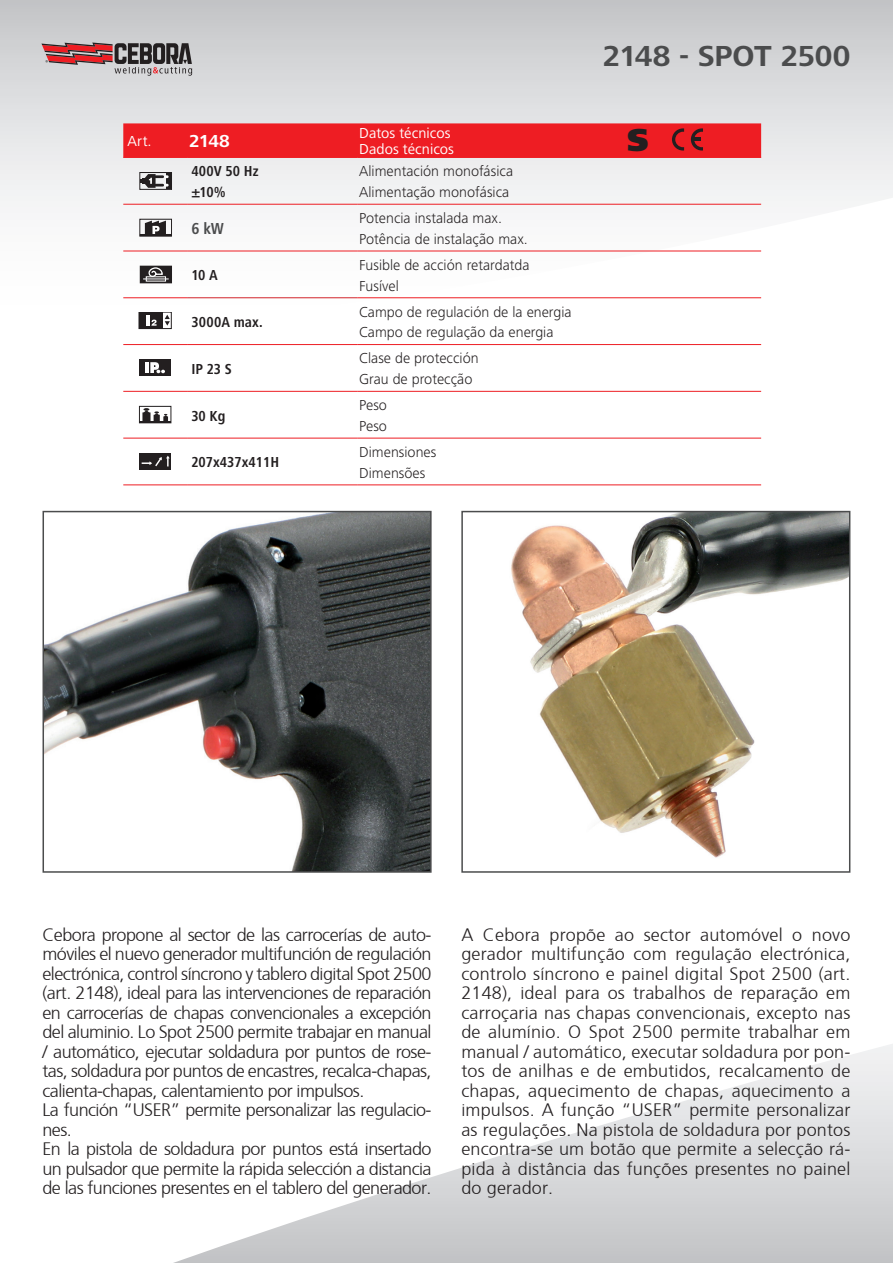
<style>
.page{position:relative;width:893px;height:1263px;background:#fff}
.page>*{position:absolute;margin:0;border:0;box-sizing:border-box;transform-origin:0 0}
.t1{font:900 32.85px "Frutiger Next LT";color:#231f20}
.Stile_di_paragrafo_h{font:700 30px "Frutiger Next LT";letter-spacing:-.01em;color:#4b4c4d}
.Stile_di_paragrafo_p{font:300 18px/19.5px "Frutiger";letter-spacing:-.03em;color:#231f20;text-align:justify}
.t2{font:700 18px "Frutiger Next LT";color:#fff}
.t3{font:700 condensed 16.5px "Frutiger Next LT";color:#4b4c4d}
.t4{font:300 15px "Frutiger Next LT";color:#231f20}
.t5{font:700 condensed 15px "Frutiger Next LT";color:#231f20}
.t6{font:15px "Frutiger Next LT";color:#fff}
</style>
<div class="page">
<svg style="left:0;top:0;width:893px;height:330px"></svg>
<svg style="left:173px;top:1044px;width:720px;height:219px"></svg>
<svg style="left:41px;top:43px;width:151px;height:33px;background:#9e8082"></svg>
<hr style="left:123px;top:297px;width:64px;height:1px;background:#ee1d23">
<hr style="left:357px;top:251px;width:404px;height:1px;background:#ee1d23">
<hr style="left:357px;top:297px;width:404px;height:1px;background:#ee1d23">
<hr style="left:123px;top:204px;width:64px;height:1px;background:#ee1d23">
<hr style="left:357px;top:204px;width:404px;height:1px;background:#ee1d23">
<hr style="left:123px;top:251px;width:64px;height:1px;background:#ee1d23">
<hr style="left:123px;top:344px;width:64px;height:1px;background:#ee1d23">
<hr style="left:187px;top:344px;width:170px;height:1px;background:#ee1d23">
<hr style="left:357px;top:344px;width:404px;height:1px;background:#ee1d23">
<hr style="left:123px;top:391px;width:64px;height:1px;background:#ee1d23">
<hr style="left:357px;top:391px;width:404px;height:1px;background:#ee1d23">
<hr style="left:123px;top:438px;width:64px;height:1px;background:#ee1d23">
<hr style="left:357px;top:438px;width:404px;height:1px;background:#ee1d23">
<hr style="left:123px;top:157px;width:64px;height:1px;background:#ee1d23">
<hr style="left:357px;top:157px;width:404px;height:1px;background:#ee1d23">
<hr style="left:123px;top:485px;width:64px;height:1px;background:#ee1d23">
<hr style="left:357px;top:485px;width:404px;height:1px;background:#ee1d23">
<hr style="left:187px;top:204px;width:170px;height:1px;background:#ee1d23">
<hr style="left:187px;top:251px;width:170px;height:1px;background:#ee1d23">
<hr style="left:187px;top:297px;width:170px;height:1px;background:#d1232a">
<hr style="left:187px;top:157px;width:170px;height:1px;background:#ee1d23">
<hr style="left:187px;top:391px;width:170px;height:1px;background:#ee1d23">
<hr style="left:187px;top:438px;width:170px;height:1px;background:#ee1d23">
<hr style="left:187px;top:485px;width:170px;height:1px;background:#ee1d23">
<svg style="left:167px;top:174px;width:3px;height:13px"></svg>
<svg style="left:142px;top:174px;width:25px;height:13px"></svg>
<div style="left:140px;top:172px;width:32px;height:17px;border:1px solid #231f20"></div>
<div style="left:140px;top:219px;width:32px;height:17px;border:1px solid #231f20"></div>
<svg style="left:140px;top:221px;width:32px;height:15px"></svg>
<svg style="left:140px;top:266px;width:32px;height:17px"></svg>
<svg style="left:143px;top:267px;width:26px;height:13px"></svg>
<div style="left:139px;top:312px;width:24px;height:17px;background:#231f20"></div>
<div style="left:139px;top:312px;width:32px;height:17px;border:1px solid #231f20"></div>
<svg style="left:165px;top:315px;width:5px;height:11px"></svg>
<hr style="left:146px;top:315px;width:4px;height:11px;background:#fff">
<svg style="left:151px;top:320px;width:6px;height:6px"></svg>
<div style="left:140px;top:360px;width:31px;height:16px;background:#231f20"></div>
<hr style="left:145px;top:362px;width:4px;height:11px;background:#fff">
<svg style="left:150px;top:362px;width:15px;height:11px"></svg>
<div style="left:139px;top:406px;width:32px;height:17px;border:1px solid #231f20"></div>
<svg style="left:142px;top:408px;width:26px;height:13px"></svg>
<hr style="left:139px;top:421px;width:32px;height:2px;background:#231f20">
<div style="left:139px;top:453px;width:32px;height:17px;background:#231f20"></div>
<svg style="left:142px;top:456px;width:28px;height:10px"></svg>
<div style="left:123px;top:123px;width:638px;height:34px;background:#ee1d23"></div>
<img style="left:46px;top:514px;width:383px;height:356px">
<div style="left:43px;top:511px;width:389px;height:362px;border:2px solid #4b4c4d"></div>
<img style="left:511px;top:514px;width:336px;height:344px">
<div style="left:461px;top:511px;width:389px;height:362px;border:2px solid #4b4c4d"></div>
<p class="t6" style="left:128px;top:133px;width:26px">Art.</p>
<p class="t2" style="left:189px;top:131px;width:42px">2148</p>
<p class="t5" style="left:191px;top:163px;width:69px">400V 50 Hz</p>
<p class="t5" style="left:191px;top:184px;width:36px">±10%</p>
<p class="t3" style="left:191px;top:219px;width:34px">6 kW</p>
<p class="t5" style="left:191px;top:267px;width:28px">10 A</p>
<p class="t5" style="left:191px;top:314px;width:73px">3000A max.</p>
<p class="t5" style="left:191px;top:360px;width:42px">IP 23 S</p>
<p class="t5" style="left:191px;top:407px;width:36px">30 Kg</p>
<p class="t5" style="left:191px;top:454px;width:89px">207x437x411H</p>
<p class="t6" style="left:359px;top:125px;width:93px">Datos técnicos</p>
<p class="t6" style="left:359px;top:141px;width:96px">Dados técnicos</p>
<p class="t4" style="left:359px;top:163px;width:155px">Alimentación monofásica</p>
<p class="t4" style="left:359px;top:184px;width:152px">Alimentação monofásica</p>
<p class="t4" style="left:359px;top:210px;width:144px">Potencia instalada max.</p>
<p class="t4" style="left:359px;top:230px;width:170px">Potência de instalação max.</p>
<p class="t4" style="left:359px;top:257px;width:172px">Fusible de acción retardatda</p>
<p class="t4" style="left:359px;top:277px;width:41px">Fusível</p>
<p class="t4" style="left:359px;top:303px;width:214px">Campo de regulación de la energia</p>
<p class="t4" style="left:359px;top:324px;width:196px">Campo de regulação da energia</p>
<p class="t4" style="left:359px;top:350px;width:121px">Clase de protección</p>
<p class="t4" style="left:359px;top:371px;width:115px">Grau de protecção</p>
<p class="t4" style="left:359px;top:397px;width:29px">Peso</p>
<p class="t4" style="left:359px;top:418px;width:29px">Peso</p>
<p class="t4" style="left:359px;top:444px;width:79px">Dimensiones</p>
<p class="t4" style="left:359px;top:464px;width:68px">Dimensões</p>
<p class="Stile_di_paragrafo_h" style="left:603px;top:39px;width:249px">2148 - SPOT 2500</p>
<p class="t1" style="left:627px;top:121px;width:23px">S</p>
<p class="Stile_di_paragrafo_p" style="left:43px;top:923px;width:391px">Cebora propone al sector de las carrocerías de auto&shy;móviles el nuevo generador multifunción de regulación electrónica, control síncrono y tablero digital Spot 2500 (art. 2148), ideal para las intervenciones de reparación en carrocerías de chapas convencionales a excepción del aluminio. Lo Spot 2500 permite trabajar en manual / automático, ejecutar soldadura por puntos de rose&shy;tas, soldadura por puntos de encastres, recalca-chapas, calienta-chapas, calentamiento por impulsos.</p>
<p class="Stile_di_paragrafo_p" style="left:43px;top:1099px;width:391px">La función “USER” permite personalizar las regulacio&shy;nes.</p>
<p class="Stile_di_paragrafo_p" style="left:43px;top:1138px;width:391px">En la pistola de soldadura por puntos está insertado un pulsador que permite la rápida selección a distancia de las funciones presentes en el tablero del generador.</p>
<p class="Stile_di_paragrafo_p" style="left:461px;top:923px;width:391px">A Cebora propõe ao sector automóvel o novo gerador multifunção com regulação electrónica, controlo síncrono e painel digital Spot 2500 (art.<br>2148), ideal para os trabalhos de reparação em carroçaria nas chapas convencionais, excepto nas de alumínio. O Spot 2500 permite trabalhar em manual / automático, executar soldadura por pon&shy;tos de anilhas e de embutidos, recalcamento de chapas, aquecimento de chapas, aquecimento a impulsos. A função “USER” permite personalizar as regulações. Na pistola de soldadura por pontos encontra-se um botão que permite a selecção rá&shy;pida à distância das funções presentes no painel do gerador.</p>
</div>
